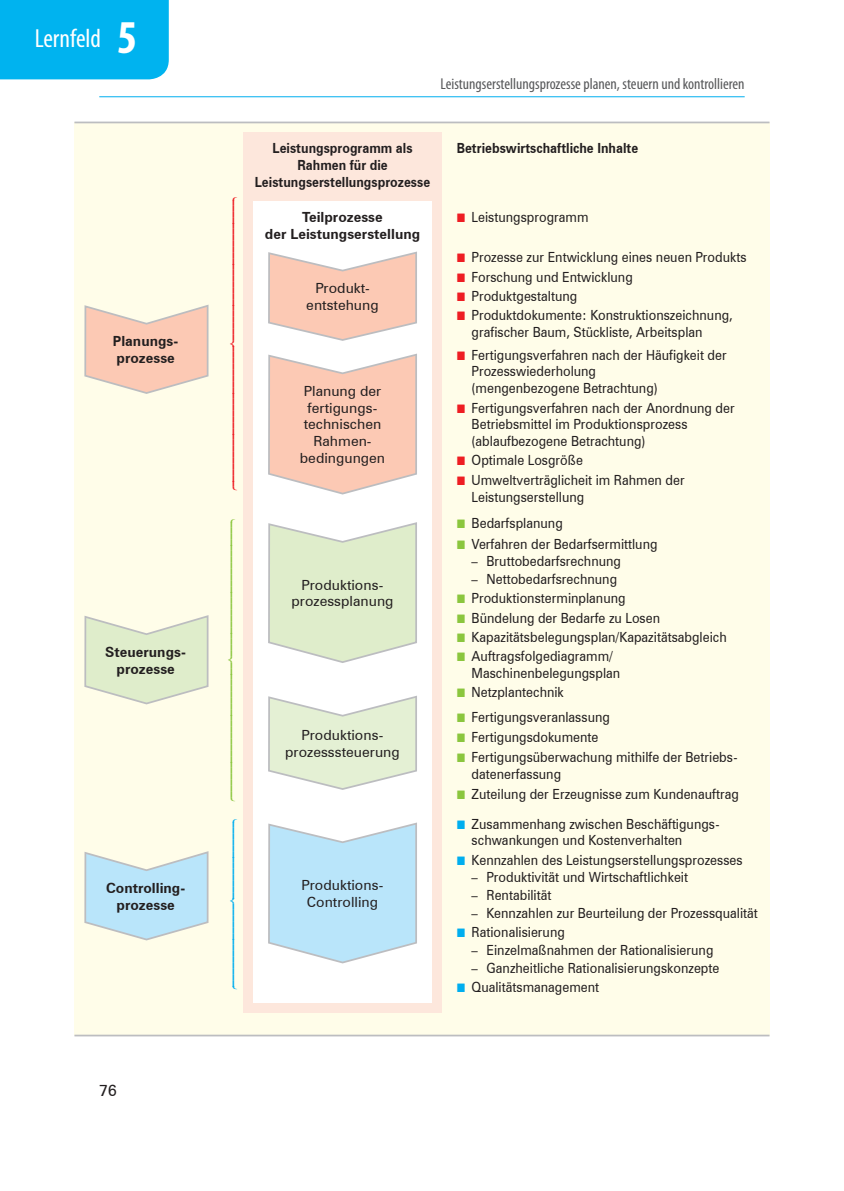
<style>
.page{position:relative;width:844px;height:1191px;background:#fff}
.page>*{position:absolute;margin:0;border:0;box-sizing:border-box;transform-origin:0 0}
.t1{font:700 condensed 33.25px "Myriad Pro";color:#fff}
.t2{font:condensed 26.25px "Myriad Pro";color:#fff}
.Fließtext{font:17.5px "Topset Math Expert";color:#ee1d23}
.Fließtext-2{font:17.5px "Topset Math Expert";color:#8bc63e}
.Fließtext-3{font:17.5px "Topset Math Expert";color:#00aeef}
.Kolumnentitel_links{font:condensed 15.75px "Myriad Pro";color:#57585a}
.t3{font:15.75px "Zurich BT";color:#231f20}
.Grundtext_Mitte{font:14px/16.8px "Zurich BT";color:#231f20;scale:.9 1}
.Grundtext_Mitte-2{font:14px/16.8px "Zurich BT";color:#231f20;text-align:center}
.Fließtext-8_pt{font:700 14px/16.8px "Zurich BT";color:#231f20;text-align:center;scale:.9 1}
.Grundtext_hbf-Mitte{font:700 14px/16.8px "Zurich BT";color:#231f20;text-align:center}
.Fließtext-8_pt-2{font:700 14px/16.8px "Zurich BT";color:#231f20;text-align:center}
.s1{font-size:47.25px}
.s2{font-family:"Uni Math";font-size:12.25px;color:#ee1d23}
.s3{font-family:"Uni Math";font-size:12.25px;color:#8bc63e}
.s4{font-family:"Uni Math";font-size:12.25px;color:#00aeef}
</style>
<div class="page">
<div style="left:0;top:0;width:169px;height:79px;background:#00b3ef"></div>
<hr style="left:99px;top:96px;width:645px;height:1px;background:#00aeef">
<div style="left:74px;top:122px;width:695px;height:913px;background:#fffde9"></div>
<div style="left:243px;top:132px;width:198px;height:881px;background:#fde7dc"></div>
<svg style="left:84px;top:304px;width:125px;height:90px"></svg>
<svg style="left:84px;top:615px;width:125px;height:90px"></svg>
<svg style="left:84px;top:851px;width:125px;height:90px"></svg>
<div style="left:253px;top:201px;width:179px;height:802px;background:#fff"></div>
<svg style="left:268px;top:251px;width:149px;height:90px"></svg>
<svg style="left:268px;top:353px;width:149px;height:142px;background:#f9d0bf"></svg>
<svg style="left:268px;top:522px;width:149px;height:141px;background:#e1edd1"></svg>
<svg style="left:268px;top:695px;width:149px;height:95px"></svg>
<svg style="left:268px;top:822px;width:149px;height:142px;background:#c3e6f8"></svg>
<hr style="left:74px;top:1034px;width:695px;height:2px;background:#bcbdc0">
<hr style="left:74px;top:122px;width:695px;height:1px;background:#bcbdc0">
<h1 class="t1" style="left:70px;top:14px;width:69px">1 <span class="s1">5</span></h1>
<h2 class="t2" style="left:35px;top:24px;width:68px">Lernfeld</h2>
<p class="Grundtext_hbf-Mitte" style="left:113px;top:333px;width:67px;text-align:left">Planungs&shy;prozesse</p>
<p class="Grundtext_hbf-Mitte" style="left:105px;top:643px;width:82px">Steuerungs&shy;prozesse</p>
<p class="Grundtext_hbf-Mitte" style="left:106px;top:879px;width:80px">Controlling&shy;prozesse</p>
<p class="t3" style="left:99px;top:1081px;width:19px">76</p>
<p class="Kolumnentitel_links" style="left:440px;top:76px;width:305px">Leistungserstellungsprozesse planen, steuern und kontrollieren</p>
<p class="Fließtext" style="left:243px;top:196px;width:296px;rotate:90deg">177777777777777777777777737777777777777777777777775</p>
<p class="Fließtext-2" style="left:241px;top:518px;width:284px;rotate:90deg">1777777777777777777777773777777777777777777777775</p>
<p class="Fließtext-3" style="left:243px;top:819px;width:172px;rotate:90deg">177777777777773777777777777775</p>
<p class="Fließtext-8_pt" style="left:255px;top:139px;width:196px">Leistungsprogramm als<br>Rahmen für die<br>Leistungserstellungsprozesse</p>
<p class="Fließtext-8_pt-2" style="left:265px;top:208px;width:157px">Teilprozesse<br>der Leistungserstellung</p>
<p class="Grundtext_Mitte-2" style="left:306px;top:280px;width:74px">Produkt&shy;entstehung</p>
<p class="Grundtext_Mitte-2" style="left:300px;top:382px;width:87px">Planung der fertigungs&shy;technischen<br>Rahmen&shy;bedingungen</p>
<p class="Grundtext_Mitte-2" style="left:291px;top:576px;width:103px">Produktions&shy;prozessplanung</p>
<p class="Grundtext_Mitte-2" style="left:285px;top:726px;width:116px">Produktions&shy;prozesssteuerung</p>
<p class="Grundtext_Mitte-2" style="left:301px;top:876px;width:83px">Produktions-<br>Controlling</p>
<p class="Fließtext-8_pt" style="left:456px;top:139px;width:203px">Betriebswirtschaftliche Inhalte</p>
<p class="Grundtext_Mitte" style="left:456px;top:208px;width:148px"><span class="s2">■</span> Leistungsprogramm</p>
<p class="Grundtext_Mitte" style="left:456px;top:249px;width:323px"><span class="s2">■</span> Prozesse zur Entwicklung eines neuen Produkts</p>
<p class="Grundtext_Mitte" style="left:456px;top:268px;width:197px"><span class="s2">■</span> Forschung und Entwicklung</p>
<p class="Grundtext_Mitte" style="left:456px;top:287px;width:135px"><span class="s2">■</span> Produktgestaltung</p>
<p class="Grundtext_Mitte" style="left:471px;top:306px;width:291px;text-indent:-15px"><span class="s2">■</span> Produktdokumente: Konstruktionszeichnung, grafischer Baum, Stückliste, Arbeitsplan</p>
<p class="Grundtext_Mitte" style="left:471px;top:346px;width:285px;text-indent:-15px"><span class="s2">■</span> Fertigungsverfahren nach der Häufigkeit der<br>Prozesswiederholung<br>(mengenbezogene Betrachtung)</p>
<p class="Grundtext_Mitte" style="left:471px;top:399px;width:294px;text-indent:-15px"><span class="s2">■</span> Fertigungsverfahren nach der Anordnung der<br>Betriebsmittel im Produktionsprozess (ablaufbezogene Betrachtung)</p>
<p class="Grundtext_Mitte" style="left:456px;top:452px;width:142px"><span class="s2">■</span> Optimale Losgröße</p>
<p class="Grundtext_Mitte" style="left:471px;top:471px;width:238px;text-indent:-15px"><span class="s2">■</span> Umweltverträglicheit im Rahmen der<br>Leistungserstellung</p>
<p class="Grundtext_Mitte" style="left:456px;top:515px;width:119px"><span class="s3">■</span> Bedarfsplanung</p>
<p class="Grundtext_Mitte" style="left:456px;top:535px;width:225px"><span class="s3">■</span> Verfahren der Bedarfsermittlung</p>
<p class="Grundtext_Mitte" style="left:471px;top:553px;width:167px">– Bruttobedarfsrechnung</p>
<p class="Grundtext_Mitte" style="left:471px;top:570px;width:163px">– Nettobedarfsrechnung</p>
<p class="Grundtext_Mitte" style="left:456px;top:590px;width:189px"><span class="s3">■</span> Produktionsterminplanung</p>
<p class="Grundtext_Mitte" style="left:456px;top:609px;width:227px"><span class="s3">■</span> Bündelung der Bedarfe zu Losen</p>
<p class="Grundtext_Mitte" style="left:456px;top:628px;width:301px"><span class="s3">■</span> Kapazitätsbelegungsplan/Kapazitätsabgleich</p>
<p class="Grundtext_Mitte" style="left:471px;top:648px;width:167px;text-indent:-15px"><span class="s3">■</span> Auftragsfolgediagramm/<br>Maschinenbelegungsplan</p>
<p class="Grundtext_Mitte" style="left:456px;top:684px;width:120px"><span class="s3">■</span> Netzplantechnik</p>
<p class="Grundtext_Mitte" style="left:456px;top:708px;width:172px"><span class="s3">■</span> Fertigungsveranlassung</p>
<p class="Grundtext_Mitte" style="left:456px;top:728px;width:159px"><span class="s3">■</span> Fertigungsdokumente</p>
<p class="Grundtext_Mitte" style="left:471px;top:748px;width:297px;text-indent:-15px"><span class="s3">■</span> Fertigungsüberwachung mithilfe der Betriebs&shy;datenerfassung</p>
<p class="Grundtext_Mitte" style="left:456px;top:786px;width:315px"><span class="s3">■</span> Zuteilung der Erzeugnisse zum Kundenauftrag</p>
<p class="Grundtext_Mitte" style="left:471px;top:815px;width:277px;text-indent:-15px"><span class="s4">■</span> Zusammenhang zwischen Beschäftigungs&shy;schwankungen und Kostenverhalten</p>
<p class="Grundtext_Mitte" style="left:456px;top:851px;width:319px"><span class="s4">■</span> Kennzahlen des Leistungserstellungsprozesses</p>
<p class="Grundtext_Mitte" style="left:471px;top:869px;width:242px">– Produktivität und Wirtschaftlichkeit</p>
<p class="Grundtext_Mitte" style="left:471px;top:886px;width:90px">– Rentabilität</p>
<p class="Grundtext_Mitte" style="left:471px;top:904px;width:319px">– Kennzahlen zur Beurteilung der Prozessqualität</p>
<p class="Grundtext_Mitte" style="left:456px;top:923px;width:122px"><span class="s4">■</span> Rationalisierung</p>
<p class="Grundtext_Mitte" style="left:471px;top:941px;width:270px">– Einzelmaßnahmen der Rationalisierung</p>
<p class="Grundtext_Mitte" style="left:471px;top:959px;width:277px">– Ganzheitliche Rationalisierungskonzepte</p>
<p class="Grundtext_Mitte" style="left:456px;top:978px;width:160px"><span class="s4">■</span> Qualitätsmanagement</p>
</div>
